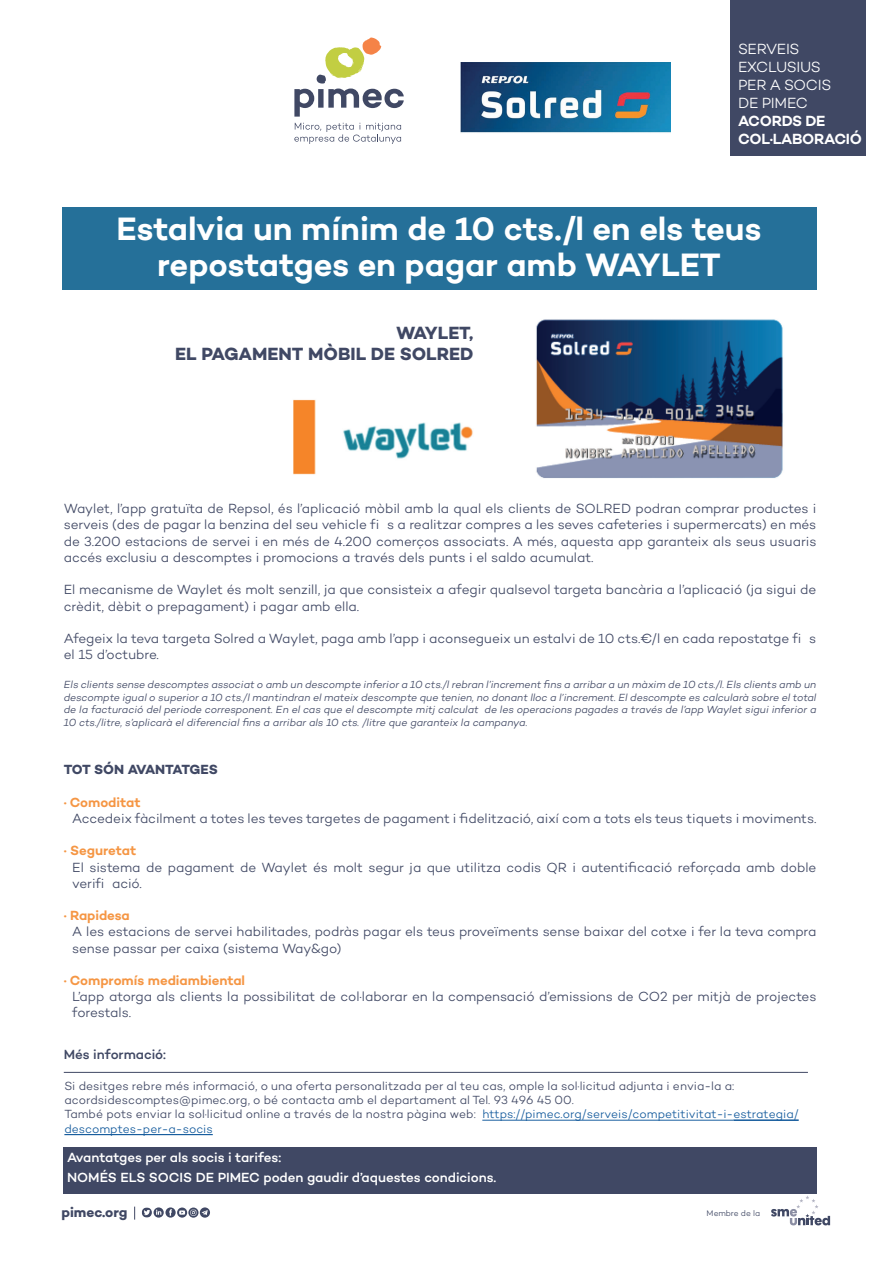
<style>
.page{position:relative;width:893px;height:1263px;background:#fff}
.page>*{position:absolute;margin:0;border:0;box-sizing:border-box;transform-origin:0 0}
.t1{font:600 33px/36px "Campton";letter-spacing:-.005em;color:#fff;text-align:center}
.t2{font:700 18px/21.6px "Campton";color:#404864;text-align:right}
.t3{font:300 15px/18px "Campton";letter-spacing:-.02em;color:#fff}
.t4{font:600 15px/18px "Campton";letter-spacing:-.02em;color:#fff}
.t5{font:700 13.8px "Campton";letter-spacing:-.005em;color:#404864}
.t6{font:300 13.5px/16.2px "Campton";letter-spacing:-.005em;color:#404864}
.t7{font:500 13.5px/19.5px "Campton";letter-spacing:-.005em;color:#fff}
.t8{font:600 13.5px "Campton";letter-spacing:-.005em;color:#f59644}
.t9{font:700 13.5px "Campton";letter-spacing:-.05em;color:#404864}
.t10{font:500 13.5px "Campton";letter-spacing:-.005em;color:#404864}
.t11{font:300 12px/14.4px "Campton";color:#404864}
.t12{font:italic 300 10.5px/12.6px "Campton";color:#404864;text-align:justify}
.t13{font:300 8.25px "Campton";color:#404864}
.s1{color:#175d9e}
</style>
<div class="page">
<hr style="left:64px;top:1072px;width:744px;height:1px;background:#404864">
<div style="left:63px;top:1147px;width:753px;height:47px;background:#404864"></div>
<svg style="left:134px;top:1206px;width:1px;height:13px"></svg>
<svg style="left:154px;top:1207px;width:10px;height:10px"></svg>
<div style="left:165px;top:1207px;width:11px;height:10px;background:#404864;border-radius:50%"></div>
<svg style="left:142px;top:1207px;width:19px;height:10px"></svg>
<svg style="left:771px;top:1196px;width:59px;height:29px"></svg>
<svg style="left:169px;top:1207px;width:41px;height:11px"></svg>
<div style="left:730px;top:0;width:136px;height:155px;background:#404864"></div>
<svg style="left:294px;top:123px;width:107px;height:21px"></svg>
<svg style="left:294px;top:38px;width:110px;height:79px"></svg>
<div style="left:62px;top:207px;width:754px;height:83px;background:#257099"></div>
<img style="left:460px;top:63px;width:210px;height:70px">
<img style="left:536px;top:319px;width:247px;height:159px">
<img style="left:293px;top:399px;width:180px;height:76px">
<hr style="left:64px;top:1134px;width:149px;height:1px;background:#175d9e">
<hr style="left:733px;top:1120px;width:66px;height:1px;background:#175d9e">
<hr style="left:482px;top:1120px;width:251px;height:1px;background:#175d9e">
<p class="t3" style="left:738px;top:40px;width:95px">SERVEIS<br>EXCLUSIUS<br>PER A SOCIS<br>DE PIMEC</p>
<p class="t4" style="left:738px;top:112px;width:125px">ACORDS DE<br>COL·LABORACIÓ</p>
<h1 class="t1" style="left:117px;top:210px;width:646px">Estalvia un mínim de 10 cts./l en els teus repostatges en pagar amb WAYLET</h1>
<h2 class="t2" style="left:175px;top:321px;width:300px">WAYLET,<br>EL PAGAMENT MÒBIL DE SOLRED</h2>
<p class="t6" style="left:64px;top:500px;width:754px;text-align:justify">Waylet, l’app gratuïta de Repsol, és l’aplicació mòbil amb la qual els clients de SOLRED podran comprar productes i serveis (des de pagar la benzina del seu vehicle fi s a realitzar compres a les seves cafeteries i supermercats) en més de 3.200 estacions de servei i en més de 4.200 comerços associats. A més, aquesta app garanteix als seus usuaris accés exclusiu a descomptes i promocions a través dels punts i el saldo acumulat.</p>
<p class="t6" style="left:64px;top:581px;width:754px">El mecanisme de Waylet és molt senzill, ja que consisteix a afegir qualsevol targeta bancària a l’aplicació (ja sigui de crèdit, dèbit o prepagament) i pagar amb ella.</p>
<p class="t6" style="left:64px;top:630px;width:754px">Afegeix la teva targeta Solred a Waylet, paga amb l’app i aconsegueix un estalvi de 10 cts.€/l en cada repostatge fi s el 15 d’octubre.</p>
<p class="t12" style="left:64px;top:678px;width:754px">Els clients sense descomptes associat o amb un descompte inferior a 10 cts./l rebran l’increment fins a arribar a un màxim de 10 cts./l. Els clients amb un descompte igual o superior a 10 cts./l mantindran el mateix descompte que tenien, no donant lloc a l’increment. El descompte es calcularà sobre el total de la facturació del periode corresponent. En el cas que el descompte mitj calculat de les operacions pagades a través de l’app Waylet sigui inferior a 10 cts./litre, s’aplicarà el diferencial fins a arribar als 10 cts. /litre que garanteix la campanya.</p>
<p class="t9" style="left:64px;top:761px;width:155px">TOT SÓN AVANTATGES</p>
<p class="t8" style="left:64px;top:793px;width:78px">· Comoditat</p>
<p class="t6" style="left:72px;top:810px;width:746px">Accedeix fàcilment a totes les teves targetes de pagament i fidelització, així com a tots els teus tiquets i moviments.</p>
<p class="t8" style="left:64px;top:842px;width:74px">· Seguretat</p>
<p class="t6" style="left:72px;top:859px;width:746px">El sistema de pagament de Waylet és molt segur ja que utilitza codis QR i autentificació reforçada amb doble verifi ació.</p>
<p class="t8" style="left:64px;top:907px;width:68px">· Rapidesa</p>
<p class="t6" style="left:72px;top:923px;width:746px">A les estacions de servei habilitades, podràs pagar els teus proveïments sense baixar del cotxe i fer la teva compra sense passar per caixa (sistema Way&amp;go)</p>
<p class="t8" style="left:64px;top:972px;width:183px">· Compromís mediambiental</p>
<p class="t6" style="left:72px;top:988px;width:746px">L’app atorga als clients la possibilitat de col·laborar en la compensació d’emissions de CO2 per mitjà de projectes forestals.</p>
<p class="t10" style="left:64px;top:1046px;width:104px">Més informació:</p>
<p class="t11" style="left:64px;top:1078px;width:736px">Si desitges rebre més informació, o una oferta personalitzada per al teu cas, omple la sol·licitud adjunta i envia-la a: acordsidescomptes@pimec.org, o bé contacta amb el departament al Tel. 93 496 45 00.<br>També pots enviar la sol·licitud online a través de la nostra pàgina web: <span class="s1">https://pimec.org/serveis/competitivitat-i-estrategia/ descomptes-per-a-socis</span></p>
<p class="t7" style="left:67px;top:1147px;width:431px">Avantatges per als socis i tarifes:<br>NOMÉS ELS SOCIS DE PIMEC poden gaudir d’aquestes condicions.</p>
<p class="t5" style="left:62px;top:1203px;width:67px">pimec.org</p>
<p class="t13" style="left:707px;top:1208px;width:55px">Membre de la</p>
</div>
